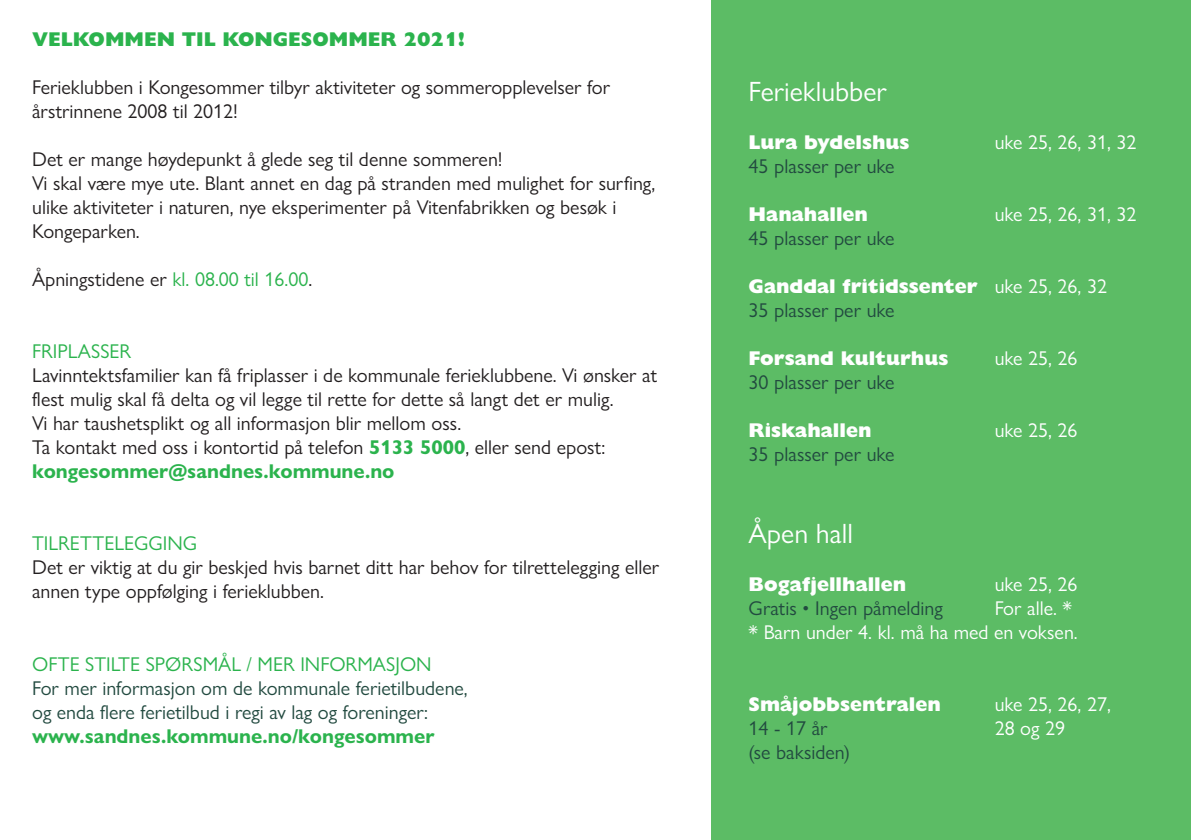
<style>
.page{position:relative;width:1191px;height:840px;background:#fff}
.page>*{position:absolute;margin:0;border:0;box-sizing:border-box;transform-origin:0 0}
.t1{font:28px "Gill Sans Nova";color:#fff}
.t2{font:20px/24px "Gill Sans Nova";color:#231f20}
.t3{font:20px/24px "Gill Sans Nova";color:#224a40}
.t4{font:800 20px/24px "Gill Sans Nova";color:#fff}
.t5{font:20px/24px "Gill Sans Nova";color:#fff;text-align:right}
.t6{font:20px "Gill Sans Nova";color:#2bb34d}
.t7{font:700 20px "Gill Sans Nova";color:#2bb34d}
.t8{font:800 20px "Gill Sans Nova";color:#2bb34d}
.s1{color:#2bb34d}
.s2{font-weight:700;color:#2bb34d}
.s3{font-weight:400}
.s4{font-weight:400;color:#224a40}
</style>
<div class="page">
<div style="left:712px;top:0;width:479px;height:839px;background:#5cbc65"></div>
<p class="t8" style="left:32px;top:26px;width:434px">VELKOMMEN TIL KONGESOMMER 2021!</p>
<p class="t2" style="left:32px;top:75px;width:579px">Ferieklubben i Kongesommer tilbyr aktiviteter og sommeropplevelser for årstrinnene 2008 til 2012!</p>
<p class="t2" style="left:32px;top:147px;width:625px">Det er mange høydepunkt å glede seg til denne sommeren!<br>Vi skal være mye ute. Blant annet en dag på stranden med mulighet for surfing, ulike aktiviteter i naturen, nye eksperimenter på Vitenfabrikken og besøk i Kongeparken.</p>
<p class="t2" style="left:32px;top:267px;width:281px">Åpningstidene er <span class="s1">kl. 08.00 til 16.00</span>.</p>
<p class="t6" style="left:32px;top:339px;width:101px">FRIPLASSER</p>
<p class="t2" style="left:32px;top:363px;width:626px">Lavinntektsfamilier kan få friplasser i de kommunale ferieklubbene. Vi ønsker at flest mulig skal få delta og vil legge til rette for dette så langt det er mulig.<br>Vi har taushetsplikt og all informasjon blir mellom oss.<br>Ta kontakt med oss i kontortid på telefon <span class="s2">5133 5000</span>, eller send epost: <span class="s2">kongesommer@sandnes.kommune.no</span></p>
<p class="t6" style="left:32px;top:531px;width:167px">TILRETTELEGGING</p>
<p class="t2" style="left:32px;top:555px;width:628px">Det er viktig at du gir beskjed hvis barnet ditt har behov for tilrettelegging eller annen type oppfølging i ferieklubben.</p>
<p class="t6" style="left:32px;top:651px;width:401px">OFTE STILTE SPØRSMÅL / MER INFORMASJON</p>
<p class="t3" style="left:32px;top:675px;width:437px">For mer informasjon om de kommunale ferietilbudene, og enda flere ferietilbud i regi av lag og foreninger:</p>
<p class="t7" style="left:32px;top:723px;width:404px">www.sandnes.kommune.no/kongesommer</p>
<h1 class="t1" style="left:748px;top:74px;width:140px">Ferieklubber</h1>
<p class="t4" style="left:748px;top:130px;width:162px">Lura bydelshus</p>
<p class="t5" style="left:994px;top:130px;width:143px">uke 25, 26, 31, 32</p>
<p class="t3" style="left:748px;top:154px;width:147px">45 plasser per uke</p>
<p class="t4" style="left:748px;top:202px;width:121px">Hanahallen</p>
<p class="t5" style="left:994px;top:202px;width:143px">uke 25, 26, 31, 32</p>
<p class="t3" style="left:748px;top:226px;width:147px">45 plasser per uke</p>
<p class="t4" style="left:748px;top:274px;width:360px">Ganddal fritidssenter <span class="s3">uke 25, 26, 32<br></span><span class="s4">35 plasser per uke</span></p>
<p class="t4" style="left:748px;top:346px;width:201px">Forsand kulturhus</p>
<p class="t5" style="left:994px;top:346px;width:84px">uke 25, 26</p>
<p class="t3" style="left:748px;top:370px;width:147px">30 plasser per uke</p>
<p class="t4" style="left:748px;top:418px;width:124px">Riskahallen</p>
<p class="t5" style="left:994px;top:418px;width:84px">uke 25, 26</p>
<p class="t3" style="left:748px;top:442px;width:147px">35 plasser per uke</p>
<h1 class="t1" style="left:748px;top:516px;width:106px">Åpen hall</h1>
<p class="t4" style="left:748px;top:572px;width:159px">Bogafjellhallen</p>
<p class="t5" style="left:994px;top:572px;width:84px">uke 25, 26</p>
<p class="t3" style="left:748px;top:596px;width:196px">Gratis • Ingen påmelding</p>
<p class="t5" style="left:748px;top:596px;width:330px">For alle. *<br>* Barn under 4. kl. må ha med en voksen.</p>
<p class="t4" style="left:748px;top:692px;width:194px">Småjobbsentralen</p>
<p class="t5" style="left:994px;top:692px;width:118px">uke 25, 26, 27,</p>
<p class="t3" style="left:748px;top:716px;width:81px">14 - 17 år</p>
<p class="t5" style="left:994px;top:716px;width:72px">28 og 29</p>
<p class="t3" style="left:748px;top:740px;width:103px">(se baksiden)</p>
</div>
